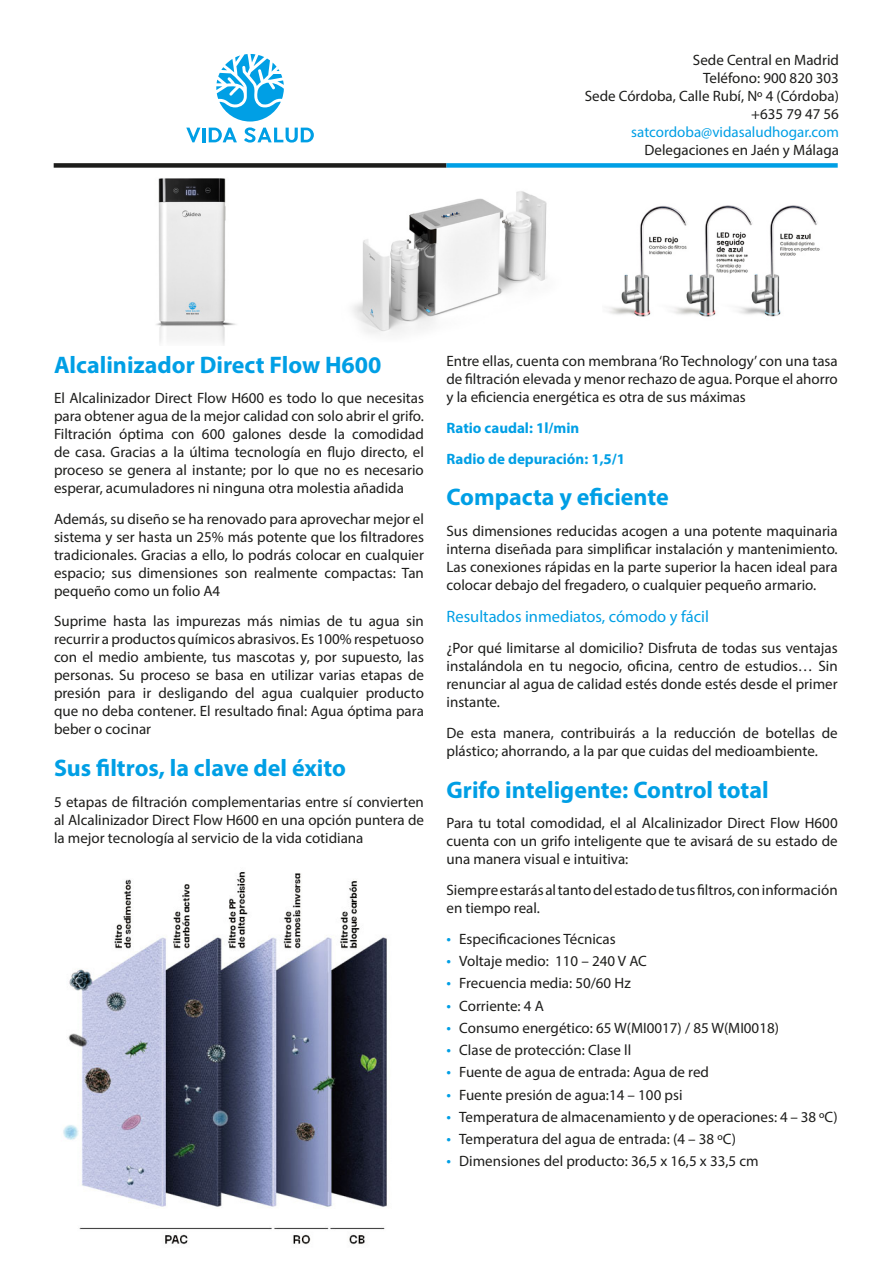
<style>
.page{position:relative;width:893px;height:1263px;background:#fff}
.page>*{position:absolute;margin:0;border:0;box-sizing:border-box;transform-origin:0 0}
.t1{font:700 24px "Myriad Pro";color:#009fe5}
.t2{font:16.5px "Myriad Pro";color:#009fe5}
.t3{font:15px/18px "Myriad Pro";color:#1d1d1b;text-align:justify}
.t4{font:700 15px/30.8px "Myriad Pro";color:#009fe5}
.t5{font:15px "Myriad Pro";color:#009fe5}
.s1{font-size:16.5px;color:#009fe5}
</style>
<div class="page">
<img style="left:156px;top:178px;width:80px;height:167px">
<img style="left:352px;top:191px;width:195px;height:144px">
<img style="left:608px;top:205px;width:212px;height:112px">
<div style="left:54px;top:163px;width:392px;height:5px;background:#1d1d1b"></div>
<div style="left:446px;top:163px;width:392px;height:5px;background:#009fe5"></div>
<img style="left:63px;top:872px;width:324px;height:373px">
<svg style="left:186px;top:128px;width:14px;height:14px"></svg>
<hr style="left:203px;top:128px;width:3px;height:14px;background:#009fe5">
<svg style="left:209px;top:54px;width:105px;height:89px"></svg>
<p class="t3" style="left:585px;top:51px;width:256px;text-align:right">Sede Central en Madrid<br>Teléfono: 900 820 303<br>Sede Córdoba, Calle Rubí, Nº 4 (Córdoba) +635 79 47 56</p>
<p class="t5" style="left:631px;top:123px;width:209px">satcordoba@vidasaludhogar.com</p>
<p class="t3" style="left:644px;top:141px;width:196px">Delegaciones en Jaén y Málaga</p>
<h1 class="t1" style="left:54px;top:349px;width:329px">Alcalinizador Direct Flow H600</h1>
<p class="t3" style="left:54px;top:389px;width:371px">El Alcalinizador Direct Flow H600 es todo lo que necesitas para obtener agua de la mejor calidad con solo abrir el grifo.<br>Filtración óptima con 600 galones desde la comodidad de casa. Gracias a la última tecnología en flujo directo, el proceso se genera al instante; por lo que no es necesario esperar, acumuladores ni ninguna otra molestia añadida</p>
<p class="t3" style="left:54px;top:509px;width:371px">Además, su diseño se ha renovado para aprovechar mejor el sistema y ser hasta un 25% más potente que los filtradores tradicionales. Gracias a ello, lo podrás colocar en cualquier espacio; sus dimensiones son realmente compactas: Tan pequeño como un folio A4</p>
<p class="t3" style="left:54px;top:612px;width:371px">Suprime hasta las impurezas más nimias de tu agua sin recurrir a productos químicos abrasivos. Es 100% respetuoso con el medio ambiente, tus mascotas y, por supuesto, las personas. Su proceso se basa en utilizar varias etapas de presión para ir desligando del agua cualquier producto que no deba contener. El resultado final: Agua óptima para beber o cocinar</p>
<h1 class="t1" style="left:54px;top:752px;width:293px">Sus filtros, la clave del éxito</h1>
<p class="t3" style="left:54px;top:792px;width:371px">5 etapas de filtración complementarias entre sí convierten al Alcalinizador Direct Flow H600 en una opción puntera de la mejor tecnología al servicio de la vida cotidiana</p>
<p class="t3" style="left:446px;top:352px;width:393px">Entre ellas, cuenta con membrana ‘Ro Technology’ con una tasa de filtración elevada y menor rechazo de agua. Porque el ahorro y la eficiencia energética es otra de sus máximas</p>
<p class="t4" style="left:446px;top:412px;width:180px">Ratio caudal: 1l/min<br>Radio de depuración: 1,5/1</p>
<h1 class="t1" style="left:446px;top:481px;width:224px">Compacta y eficiente</h1>
<p class="t3" style="left:446px;top:522px;width:393px">Sus dimensiones reducidas acogen a una potente maquinaria interna diseñada para simplificar instalación y mantenimiento.<br>Las conexiones rápidas en la parte superior la hacen ideal para colocar debajo del fregadero, o cualquier pequeño armario.</p>
<p class="t2" style="left:446px;top:607px;width:264px">Resultados inmediatos, cómodo y fácil</p>
<p class="t3" style="left:446px;top:639px;width:393px">¿Por qué limitarse al domicilio? Disfruta de todas sus ventajas instalándola en tu negocio, oficina, centro de estudios… Sin renunciar al agua de calidad estés donde estés desde el primer instante.</p>
<p class="t3" style="left:446px;top:724px;width:393px">De esta manera, contribuirás a la reducción de botellas de plástico; ahorrando, a la par que cuidas del medioambiente.</p>
<h1 class="t1" style="left:446px;top:774px;width:324px">Grifo inteligente: Control total</h1>
<p class="t3" style="left:446px;top:814px;width:393px">Para tu total comodidad, el al Alcalinizador Direct Flow H600 cuenta con un grifo inteligente que te avisará de su estado de una manera visual e intuitiva:</p>
<p class="t3" style="left:446px;top:881px;width:393px">Siempre estarás al tanto del estado de tus filtros, con información en tiempo real.</p>
<p class="t3" style="left:446px;top:929px;width:171px"><span class="s1">•</span> Especificaciones Técnicas</p>
<p class="t3" style="left:446px;top:952px;width:202px"><span class="s1">•</span> Voltaje medio: 110 – 240 V AC</p>
<p class="t3" style="left:446px;top:974px;width:186px"><span class="s1">•</span> Frecuencia media: 50/60 Hz</p>
<p class="t3" style="left:446px;top:996px;width:99px"><span class="s1">•</span> Corriente: 4 A</p>
<p class="t3" style="left:446px;top:1018px;width:334px"><span class="s1">•</span> Consumo energético: 65 W(MI0017) / 85 W(MI0018)</p>
<p class="t3" style="left:446px;top:1041px;width:186px"><span class="s1">•</span> Clase de protección: Clase ll</p>
<p class="t3" style="left:446px;top:1063px;width:264px"><span class="s1">•</span> Fuente de agua de entrada: Agua de red</p>
<p class="t3" style="left:446px;top:1085px;width:238px"><span class="s1">•</span> Fuente presión de agua:14 – 100 psi</p>
<p class="t3" style="left:446px;top:1107px;width:393px"><span class="s1">•</span> Temperatura de almacenamiento y de operaciones: 4 – 38 ºC)</p>
<p class="t3" style="left:446px;top:1130px;width:291px"><span class="s1">•</span> Temperatura del agua de entrada: (4 – 38 ºC)</p>
<p class="t3" style="left:446px;top:1152px;width:314px"><span class="s1">•</span> Dimensiones del producto: 36,5 x 16,5 x 33,5 cm</p>
</div>
